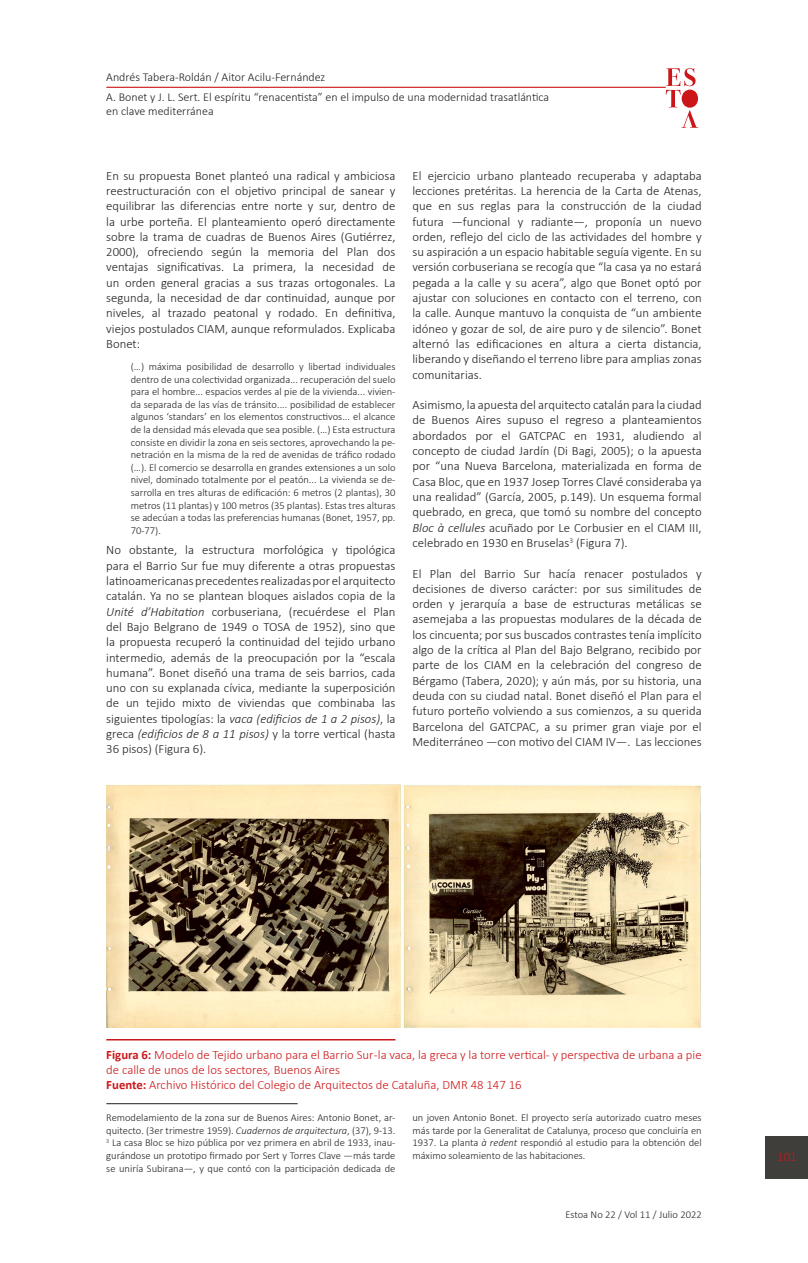
<style>
.page{position:relative;width:808px;height:1263px;background:#fff}
.page>*{position:absolute;margin:0;border:0;box-sizing:border-box;transform-origin:0 0}
.parrafo{font:300 12.75px/15.3px "Calibri";color:#231f20;text-align:justify}
.parrafo-2{font:300 12.75px/15.3px "Calibri";color:#cc171a}
.t1{font:300 12px "Calibri";color:#231f20}
.parrafo-3{font:300 10.5px/12.6px "Calibri";color:#231f20;text-align:justify}
.s1{font-style:italic}
.s2{font-weight:700}
</style>
<div class="page">
<svg style="left:666px;top:68px;width:32px;height:60px"></svg>
<hr style="left:106px;top:87px;width:560px;height:1px;background:#cc171a">
<div style="left:765px;top:1137px;width:43px;height:42px;background:#3f3e3a"></div>
<hr style="left:106px;top:1039px;width:289px;height:1px;background:#cc171a">
<hr style="left:106px;top:1103px;width:192px;height:1px;background:#231f20">
<img style="left:106px;top:784px;width:596px;height:243px">
<p class="t1" style="left:106px;top:70px;width:221px">Andrés Tabera-Roldán / Aitor Acilu-Fernández</p>
<p class="t1" style="left:106px;top:90px;width:444px">A. Bonet y J. L. Sert. El espíritu “renacentista” en el impulso de una modernidad trasatlántica</p>
<p class="t1" style="left:106px;top:104px;width:109px">en clave mediterránea</p>
<p class="parrafo" style="left:106px;top:168px;width:291px">En su propuesta Bonet planteó una radical y ambiciosa reestructuración con el objetivo principal de sanear y equilibrar las diferencias entre norte y sur, dentro de la urbe porteña. El planteamiento operó directamente sobre la trama de cuadras de Buenos Aires (Gutiérrez, 2000), ofreciendo según la memoria del Plan dos ventajas significativas. La primera, la necesidad de un orden general gracias a sus trazas ortogonales. La segunda, la necesidad de dar continuidad, aunque por niveles, al trazado peatonal y rodado. En definitiva, viejos postulados CIAM, aunque reformulados. Explicaba Bonet:</p>
<p class="parrafo-3" style="left:131px;top:360px;width:266px">(…) máxima posibilidad de desarrollo y libertad individuales dentro de una colectividad organizada... recuperación del suelo para el hombre... espacios verdes al pie de la vivienda... vivien&shy;da separada de las vías de tránsito.... posibilidad de establecer algunos ‘standars’ en los elementos constructivos... el alcance de la densidad más elevada que sea posible. (…) Esta estructura consiste en dividir la zona en seis sectores, aprovechando la pe&shy;netración en la misma de la red de avenidas de tráfico rodado (…). El comercio se desarrolla en grandes extensiones a un solo nivel, dominado totalmente por el peatón... La vivienda se de&shy;sarrolla en tres alturas de edificación: 6 metros (2 plantas), 30 metros (11 plantas) y 100 metros (35 plantas). Estas tres alturas se adecúan a todas las preferencias humanas (Bonet, 1957, pp.<br>70-77).</p>
<p class="parrafo" style="left:106px;top:542px;width:291px">No obstante, la estructura morfológica y tipológica para el Barrio Sur fue muy diferente a otras propuestas latinoamericanas precedentes realizadas por el arquitecto catalán. Ya no se plantean bloques aislados copia de la <span class="s1">Unité d’Habitation</span> corbuseriana, (recuérdese el Plan del Bajo Belgrano de 1949 o TOSA de 1952), sino que la propuesta recuperó la continuidad del tejido urbano intermedio, además de la preocupación por la “escala humana”. Bonet diseñó una trama de seis barrios, cada uno con su explanada cívica, mediante la superposición de un tejido mixto de viviendas que combinaba las siguientes tipologías: la <span class="s1">vaca (edificios de 1 a 2 pisos)</span>, la greca <span class="s1">(edificios de 8 a 11 pisos)</span> y la torre vertical (hasta 36 pisos) (Figura 6).</p>
<p class="parrafo" style="left:412px;top:168px;width:291px">El ejercicio urbano planteado recuperaba y adaptaba lecciones pretéritas. La herencia de la Carta de Atenas, que en sus reglas para la construcción de la ciudad futura —funcional y radiante—, proponía un nuevo orden, reflejo del ciclo de las actividades del hombre y su aspiración a un espacio habitable seguía vigente. En su versión corbuseriana se recogía que “la casa ya no estará pegada a la calle y su acera”, algo que Bonet optó por ajustar con soluciones en contacto con el terreno, con la calle. Aunque mantuvo la conquista de “un ambiente idóneo y gozar de sol, de aire puro y de silencio”. Bonet alternó las edificaciones en altura a cierta distancia, liberando y diseñando el terreno libre para amplias zonas comunitarias.</p>
<p class="parrafo" style="left:412px;top:397px;width:291px">Asimismo, la apuesta del arquitecto catalán para la ciudad de Buenos Aires supuso el regreso a planteamientos abordados por el GATCPAC en 1931, aludiendo al concepto de ciudad Jardín (Di Bagi, 2005); o la apuesta por “una Nueva Barcelona, materializada en forma de Casa Bloc, que en 1937 Josep Torres Clavé consideraba ya una realidad” (García, 2005, p.149). Un esquema formal quebrado, en greca, que tomó su nombre del concepto <span class="s1">Bloc à cellules</span> acuñado por Le Corbusier en el CIAM III, celebrado en 1930 en Bruselas<sup>3</sup> (Figura 7).</p>
<p class="parrafo" style="left:412px;top:565px;width:291px">El Plan del Barrio Sur hacía renacer postulados y decisiones de diverso carácter: por sus similitudes de orden y jerarquía a base de estructuras metálicas se asemejaba a las propuestas modulares de la década de los cincuenta; por sus buscados contrastes tenía implícito algo de la crítica al Plan del Bajo Belgrano, recibido por parte de los CIAM en la celebración del congreso de Bérgamo (Tabera, 2020); y aún más, por su historia, una deuda con su ciudad natal. Bonet diseñó el Plan para el futuro porteño volviendo a sus comienzos, a su querida Barcelona del GATCPAC, a su primer gran viaje por el Mediterráneo —con motivo del CIAM IV—. Las lecciones</p>
<p class="parrafo-2" style="left:106px;top:1047px;width:597px"><span class="s2">Figura 6:</span> Modelo de Tejido urbano para el Barrio Sur -la vaca, la greca y la torre vertical- y perspectiva de urbana a pie de calle de unos de los sectores, Buenos Aires</p>
<p class="parrafo-2" style="left:106px;top:1077px;width:417px"><span class="s2">Fuente:</span> Archivo Histórico del Colegio de Arquitectos de Cataluña, DMR 48 147 16</p>
<p class="parrafo-3" style="left:106px;top:1111px;width:291px">Remodelamiento de la zona sur de Buenos Aires: Antonio Bonet, ar&shy;quitecto. (3er trimestre 1959). <span class="s1">Cuadernos de arquitectura</span>, (37), 9-13.</p>
<p class="parrafo-3" style="left:106px;top:1136px;width:291px"><sup>3</sup> La casa Bloc se hizo pública por vez primera en abril de 1933, inau&shy;gurándose un prototipo firmado por Sert y Torres Clave —más tarde se uniría Subirana—, y que contó con la participación dedicada de</p>
<p class="parrafo-3" style="left:412px;top:1111px;width:291px">un joven Antonio Bonet. El proyecto sería autorizado cuatro meses más tarde por la Generalitat de Catalunya, proceso que concluiría en 1937. La planta <span class="s1">à redent</span> respondió al estudio para la obtención del máximo soleamiento de las habitaciones.</p>
<p class="parrafo-3" style="left:565px;top:1208px;width:138px">Estoa No 22 / Vol 11 / Julio 2022</p>
<p class="parrafo-2" style="left:777px;top:1149px;width:21px">101</p>
</div>
